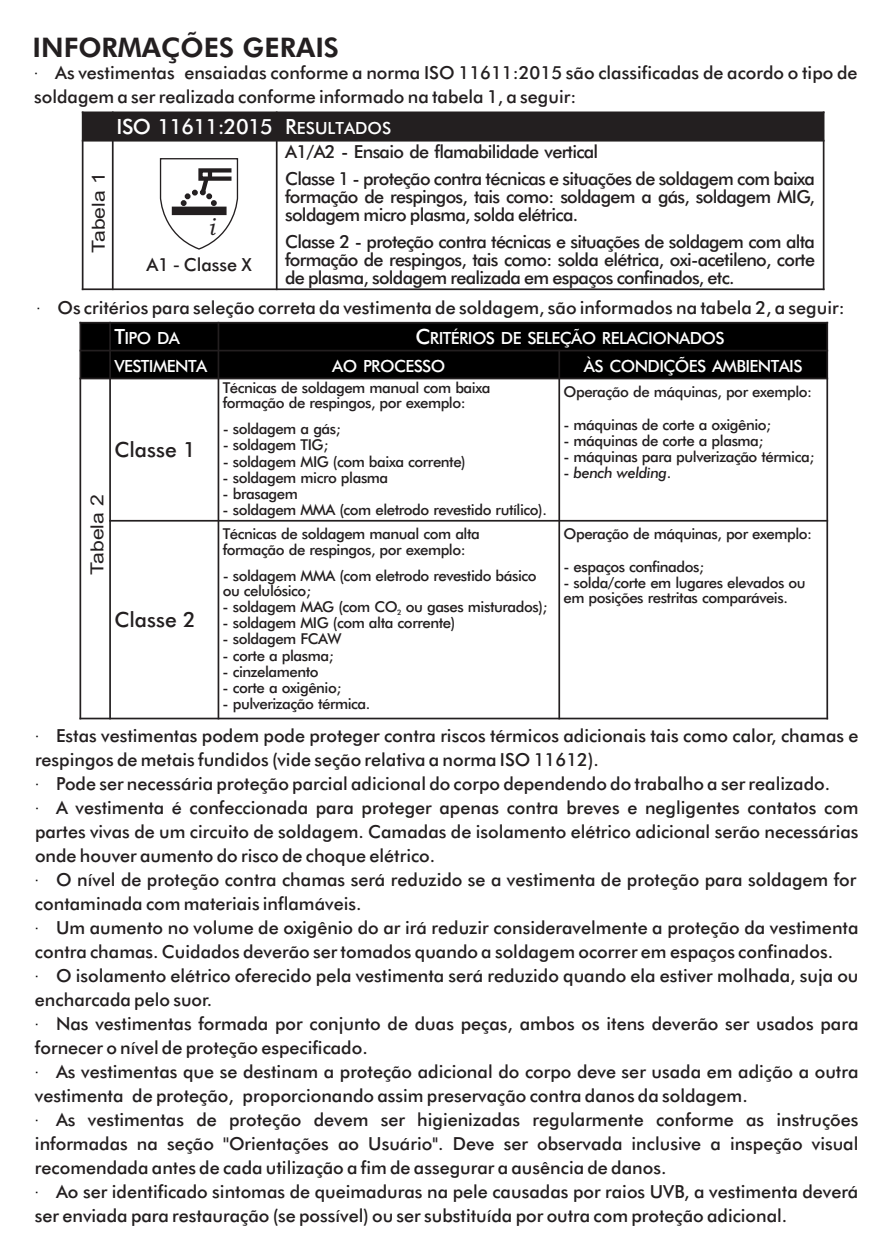
<style>
.page{position:relative;width:893px;height:1259px;background:#fff}
.page>*{position:absolute;margin:0;border:0;box-sizing:border-box;transform-origin:0 0}
.t1{font:800 27px "Futura BT";color:#231f20}
.t2{font:italic 23.7px "Bookman Old Style";color:#231f20}
.t3{font:500 21px "Futura BT";letter-spacing:-.03em;color:#fff}
.t4{font:500 21px "Futura BT";color:#231f20}
.t5{font:500 18px/18px "Futura BT";color:#231f20}
.t6{font:500 18px/27px "Futura BT";letter-spacing:-.04em;color:#231f20}
.t7{font:18px "Arial Narrow";color:#231f20;scale:1.44 1}
.t8{font:500 16.8px "Futura BT";letter-spacing:-.04em;color:#fff}
.t9{font:500 15px/15.3px "Futura BT";letter-spacing:-.03em;color:#231f20}
.t10{font:italic 500 15px "Futura BT";letter-spacing:-.03em;color:#231f20}
.t11{font:500 7.5px "Futura BT";color:#231f20}
.s1{font-size:16.8px}
.s2{font-family:"Arial";font-weight:400}
.s3{font-size:21px}
.s4{font-style:normal}
</style>
<div class="page">
<div style="left:83px;top:112px;width:30px;height:29px;background:#231f20"></div>
<div style="left:113px;top:112px;width:164px;height:29px;background:#231f20"></div>
<div style="left:277px;top:112px;width:547px;height:29px;background:#231f20"></div>
<hr style="left:82px;top:111px;width:1px;height:179px;background:#231f20">
<hr style="left:112px;top:111px;width:2px;height:179px;background:#231f20">
<hr style="left:276px;top:111px;width:2px;height:179px;background:#231f20">
<hr style="left:823px;top:111px;width:1px;height:179px;background:#231f20">
<hr style="left:82px;top:288px;width:742px;height:2px;background:#231f20">
<hr style="left:82px;top:140px;width:742px;height:2px;background:#231f20">
<hr style="left:82px;top:111px;width:742px;height:2px;background:#231f20">
<svg style="left:159px;top:158px;width:80px;height:92px"></svg>
<div style="left:80px;top:323px;width:30px;height:27px;background:#000"></div>
<div style="left:110px;top:323px;width:108px;height:27px;background:#000"></div>
<div style="left:218px;top:323px;width:609px;height:27px;background:#000"></div>
<div style="left:80px;top:350px;width:30px;height:28px;background:#000"></div>
<div style="left:110px;top:350px;width:108px;height:28px;background:#000"></div>
<div style="left:218px;top:350px;width:341px;height:28px;background:#000"></div>
<div style="left:559px;top:350px;width:268px;height:28px;background:#000"></div>
<hr style="left:79px;top:322px;width:2px;height:397px;background:#231f20">
<hr style="left:109px;top:322px;width:2px;height:397px;background:#231f20">
<hr style="left:218px;top:322px;width:1px;height:397px;background:#231f20">
<hr style="left:558px;top:350px;width:2px;height:369px;background:#231f20">
<hr style="left:826px;top:322px;width:2px;height:397px;background:#231f20">
<hr style="left:79px;top:717px;width:749px;height:2px;background:#231f20">
<hr style="left:109px;top:520px;width:719px;height:1px;background:#231f20">
<hr style="left:79px;top:378px;width:749px;height:1px;background:#231f20">
<hr style="left:79px;top:350px;width:749px;height:1px;background:#231f20">
<hr style="left:79px;top:322px;width:749px;height:1px;background:#231f20">
<h1 class="t1" style="left:33px;top:37px;width:308px">INFORMAÇÕES GERAIS</h1>
<p class="t5" style="left:34px;top:62px;width:825px;line-height:24px;text-indent:21px">As vestimentas ensaiadas conforme a norma ISO 11611:2015 são classificadas de acordo o tipo de soldagem a ser realizada conforme informado na tabela 1, a seguir:</p>
<p class="t7" style="left:92px;top:253px;width:57px;rotate:-90deg">Tabela 1</p>
<p class="t3" style="left:117px;top:118px;width:276px">ISO 11611:2015 R<span class="s1">ESULTADOS</span></p>
<p class="t6" style="left:285px;top:140px;width:531px">A1/A2 - Ensaio de flamabilidade vertical<br>Classe 1 - proteção contra técnicas e situações de soldagem com baixa</p>
<p class="t6" style="left:285px;top:189px;width:531px;line-height:18px">formação de respingos, tais como: soldagem a gás, soldagem MIG, soldagem micro plasma, solda elétrica.</p>
<p class="t5" style="left:285px;top:234px;width:531px;text-align:justify">Classe 2 - proteção contra técnicas e situações de soldagem com alta formação de respingos, tais como: solda elétrica, oxi-acetileno, corte de plasma, soldagem realizada em espaços confinados, etc.</p>
<h2 class="t2" style="left:208px;top:218px;width:8px">i</h2>
<p class="t5" style="left:146px;top:257px;width:107px">A1 <span class="s2">-</span> Classe X</p>
<p class="t5" style="left:57px;top:300px;width:789px">Os critérios para seleção correta da vestimenta de soldagem, são informados na tabela 2, a seguir:</p>
<p class="t7" style="left:90px;top:574px;width:57px;rotate:-90deg">Tabela 2</p>
<p class="t8" style="left:114px;top:331px;width:67px"><span class="s3">T</span>IPO DA</p>
<p class="t8" style="left:415px;top:331px;width:311px"><span class="s3">C</span>RITÉRIOS DE SELEÇÃO RELACIONADOS</p>
<p class="t8" style="left:114px;top:359px;width:94px">VESTIMENTA</p>
<p class="t8" style="left:332px;top:359px;width:115px">AO PROCESSO</p>
<p class="t8" style="left:584px;top:359px;width:220px">ÀS CONDIÇÕES AMBIENTAIS</p>
<p class="t4" style="left:114px;top:441px;width:83px">Classe 1</p>
<p class="t4" style="left:114px;top:611px;width:83px">Classe 2</p>
<p class="t9" style="left:223px;top:381px;width:269px">Técnicas de soldagem manual com baixa formação de respingos, por exemplo:</p>
<p class="t9" style="left:223px;top:422px;width:120px">- soldagem a gás;</p>
<p class="t9" style="left:223px;top:439px;width:107px">- soldagem TIG;</p>
<p class="t9" style="left:223px;top:455px;width:245px">- soldagem MIG (com baixa corrente)</p>
<p class="t9" style="left:223px;top:471px;width:167px">- soldagem micro plasma</p>
<p class="t9" style="left:223px;top:487px;width:77px">- brasagem</p>
<p class="t9" style="left:223px;top:503px;width:326px">- soldagem MMA (com eletrodo revestido rutílico).</p>
<p class="t9" style="left:223px;top:528px;width:259px">Técnicas de soldagem manual com alta formação de respingos, por exemplo:</p>
<p class="t9" style="left:223px;top:569px;width:316px">- soldagem MMA (com eletrodo revestido básico ou celulósico;</p>
<p class="t9" style="left:223px;top:600px;width:326px">- soldagem MAG (com CO ou gases misturados);</p>
<p class="t11" style="left:397px;top:609px;width:6px">2</p>
<p class="t9" style="left:223px;top:617px;width:234px">- soldagem MIG (com alta corrente)</p>
<p class="t9" style="left:223px;top:633px;width:120px">- soldagem FCAW</p>
<p class="t9" style="left:223px;top:649px;width:113px">- corte a plasma;</p>
<p class="t9" style="left:223px;top:665px;width:98px">- cinzelamento</p>
<p class="t9" style="left:223px;top:681px;width:120px">- corte a oxigênio;</p>
<p class="t9" style="left:223px;top:697px;width:149px">- pulverização térmica.</p>
<p class="t9" style="left:563px;top:386px;width:250px">Operação de máquinas, por exemplo:</p>
<p class="t9" style="left:563px;top:418px;width:209px">- máquinas de corte a oxigênio;</p>
<p class="t9" style="left:563px;top:434px;width:201px">- máquinas de corte a plasma;</p>
<p class="t9" style="left:563px;top:450px;width:252px">- máquinas para pulverização térmica;</p>
<p class="t10" style="left:563px;top:467px;width:109px"><span class="s4">-</span> bench welding<span class="s4">.</span></p>
<p class="t9" style="left:563px;top:528px;width:250px">Operação de máquinas, por exemplo:</p>
<p class="t9" style="left:563px;top:560px;width:142px">- espaços confinados;</p>
<p class="t9" style="left:563px;top:576px;width:244px">- solda/corte em lugares elevados ou em posições restritas comparáveis.</p>
<p class="t5" style="left:56px;top:728px;width:804px">Estas vestimentas podem pode proteger contra riscos térmicos adicionais tais como calor, chamas e</p>
<p class="t5" style="left:35px;top:752px;width:565px">respingos de metais fundidos (vide seção relativa a norma ISO 11612).</p>
<p class="t5" style="left:56px;top:776px;width:776px">Pode ser necessária proteção parcial adicional do corpo dependendo do trabalho a ser realizado.</p>
<p class="t5" style="left:56px;top:800px;width:804px">A vestimenta é confeccionada para proteger apenas contra breves e negligentes contatos com</p>
<p class="t5" style="left:35px;top:824px;width:825px">partes vivas de um circuito de soldagem. Camadas de isolamento elétrico adicional serão necessárias</p>
<p class="t5" style="left:35px;top:848px;width:402px">onde houver aumento do risco de choque elétrico.</p>
<p class="t5" style="left:56px;top:872px;width:802px">O nível de proteção contra chamas será reduzido se a vestimenta de proteção para soldagem for</p>
<p class="t5" style="left:35px;top:896px;width:328px">contaminada com materiais inflamáveis.</p>
<p class="t5" style="left:56px;top:920px;width:804px">Um aumento no volume de oxigênio do ar irá reduzir consideravelmente a proteção da vestimenta</p>
<p class="t5" style="left:35px;top:944px;width:800px">contra chamas. Cuidados deverão ser tomados quando a soldagem ocorrer em espaços confinados.</p>
<p class="t5" style="left:56px;top:968px;width:804px">O isolamento elétrico oferecido pela vestimenta será reduzido quando ela estiver molhada, suja ou</p>
<p class="t5" style="left:35px;top:992px;width:179px">encharcada pelo suor.</p>
<p class="t5" style="left:56px;top:1016px;width:804px">Nas vestimentas formada por conjunto de duas peças, ambos os itens deverão ser usados para</p>
<p class="t5" style="left:35px;top:1040px;width:334px">fornecer o nível de proteção especificado.</p>
<p class="t5" style="left:56px;top:1064px;width:804px">As vestimentas que se destinam a proteção adicional do corpo deve ser usada em adição a outra</p>
<p class="t5" style="left:35px;top:1088px;width:714px">vestimenta de proteção, proporcionando assim preservação contra danos da soldagem.</p>
<p class="t5" style="left:56px;top:1112px;width:804px">As vestimentas de proteção devem ser higienizadas regularmente conforme as instruções</p>
<p class="t5" style="left:35px;top:1136px;width:825px">informadas na seção ''Orientações ao Usuário''. Deve ser observada inclusive a inspeção visual</p>
<p class="t5" style="left:35px;top:1160px;width:633px">recomendada antes de cada utilização a fim de assegurar a ausência de danos.</p>
<p class="t5" style="left:56px;top:1184px;width:804px">Ao ser identificado sintomas de queimaduras na pele causadas por raios UVB, a vestimenta deverá</p>
<p class="t5" style="left:35px;top:1208px;width:754px">ser enviada para restauração (se possível) ou ser substituída por outra com proteção adicional.</p>
</div>
